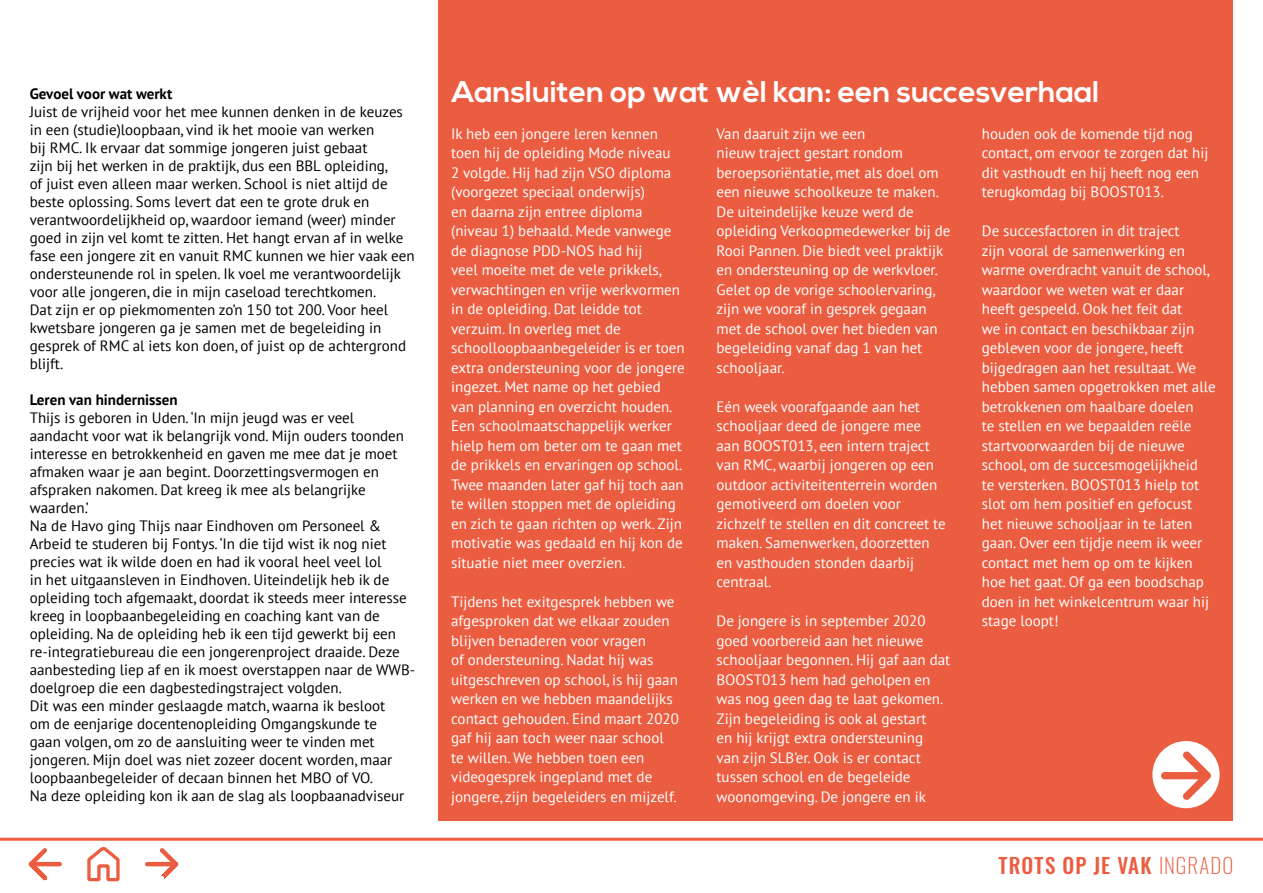
<style>
.page{position:relative;width:1263px;height:893px;background:#fff}
.page>*{position:absolute;margin:0;border:0;box-sizing:border-box;transform-origin:0 0}
.t1{font:700 30px "Nexa";color:#fff}
.t2{font:500 21px "Oswald";letter-spacing:.05em;color:#eb5d40}
.t3{font:15px/19.5px "PT Sans";color:#fff}
.t4{font:15px/18px "PT Sans";color:#000}
.t5{font:700 15px "PT Sans";color:#000}
.s1{font-weight:200}
</style>
<div class="page">
<div style="left:438px;top:0;width:795px;height:820px;background:#eb5d40"></div>
<div style="left:1152px;top:741px;width:67px;height:67px;background:#fff;border-radius:50%"></div>
<svg style="left:1161px;top:751px;width:50px;height:49px"></svg>
<svg style="left:145px;top:848px;width:34px;height:32px"></svg>
<svg style="left:28px;top:848px;width:34px;height:33px"></svg>
<svg style="left:87px;top:847px;width:33px;height:35px"></svg>
<hr style="left:0;top:838px;width:1263px;height:3px;background:#eb5d40">
<p class="t5" style="left:30px;top:84px;width:144px">Gevoel voor wat werkt</p>
<p class="t4" style="left:30px;top:102px;width:386px">Juist de vrijheid voor het mee kunnen denken in de keuzes in een (studie)loopbaan, vind ik het mooie van werken<br>bij RMC. Ik ervaar dat sommige jongeren juist gebaat<br>zijn bij het werken in de praktijk, dus een BBL opleiding,<br>of juist even alleen maar werken. School is niet altijd de beste oplossing. Soms levert dat een te grote druk en verantwoordelijkheid op, waardoor iemand (weer) minder goed in zijn vel komt te zitten. Het hangt ervan af in welke fase een jongere zit en vanuit RMC kunnen we hier vaak een ondersteunende rol in spelen. Ik voel me verantwoordelijk voor alle jongeren, die in mijn caseload terechtkomen.<br>Dat zijn er op piekmomenten zo’n 150 tot 200. Voor heel kwetsbare jongeren ga je samen met de begeleiding in gesprek of RMC al iets kon doen, of juist op de achtergrond blijft.</p>
<p class="t5" style="left:30px;top:390px;width:149px">Leren van hindernissen</p>
<p class="t4" style="left:30px;top:408px;width:387px">Thijs is geboren in Uden. ‘In mijn jeugd was er veel aandacht voor wat ik belangrijk vond. Mijn ouders toonden interesse en betrokkenheid en gaven me mee dat je moet afmaken waar je aan begint. Doorzettingsvermogen en afspraken nakomen. Dat kreeg ik mee als belangrijke waarden.’<br>Na de Havo ging Thijs naar Eindhoven om Personeel &amp; Arbeid te studeren bij Fontys. ‘In die tijd wist ik nog niet precies wat ik wilde doen en had ik vooral heel veel lol<br>in het uitgaansleven in Eindhoven. Uiteindelijk heb ik de opleiding toch afgemaakt, doordat ik steeds meer interesse kreeg in loopbaanbegeleiding en coaching kant van de opleiding. Na de opleiding heb ik een tijd gewerkt bij een re-integratiebureau die een jongerenproject draaide. Deze aanbesteding liep af en ik moest overstappen naar de WWB&shy;doelgroep die een dagbestedingstraject volgden.<br>Dit was een minder geslaagde match, waarna ik besloot<br>om de eenjarige docentenopleiding Omgangskunde te<br>gaan volgen, om zo de aansluiting weer te vinden met jongeren. Mijn doel was niet zozeer docent worden, maar loopbaanbegeleider of decaan binnen het MBO of VO.<br>Na deze opleiding kon ik aan de slag als loopbaanadviseur</p>
<h1 class="t1" style="left:452px;top:74px;width:649px">Aansluiten op wat wèl kan: een succesverhaal</h1>
<p class="t3" style="left:451px;top:123px;width:235px">Ik heb een jongere leren kennen toen hij de opleiding Mode niveau<br>2 volgde. Hij had zijn VSO diploma (voorgezet speciaal onderwijs)<br>en daarna zijn entree diploma (niveau 1) behaald. Mede vanwege de diagnose PDD-NOS had hij<br>veel moeite met de vele prikkels, verwachtingen en vrije werkvormen in de opleiding. Dat leidde tot verzuim. In overleg met de schoolloopbaanbegeleider is er toen extra ondersteuning voor de jongere ingezet. Met name op het gebied van planning en overzicht houden.<br>Een schoolmaatschappelijk werker hielp hem om beter om te gaan met de prikkels en ervaringen op school.<br>Twee maanden later gaf hij toch aan te willen stoppen met de opleiding en zich te gaan richten op werk. Zijn motivatie was gedaald en hij kon de situatie niet meer overzien.</p>
<p class="t3" style="left:451px;top:591px;width:229px">Tijdens het exitgesprek hebben we afgesproken dat we elkaar zouden blijven benaderen voor vragen<br>of ondersteuning. Nadat hij was uitgeschreven op school, is hij gaan werken en we hebben maandelijks contact gehouden. Eind maart 2020 gaf hij aan toch weer naar school te willen. We hebben toen een videogesprek ingepland met de jongere, zijn begeleiders en mijzelf.</p>
<p class="t3" style="left:716px;top:123px;width:235px">Van daaruit zijn we een<br>nieuw traject gestart rondom beroepsoriëntatie, met als doel om een nieuwe schoolkeuze te maken.<br>De uiteindelijke keuze werd de opleiding Verkoopmedewerker bij de<br>Rooi Pannen. Die biedt veel praktijk en ondersteuning op de werkvloer.<br>Gelet op de vorige schoolervaring, zijn we vooraf in gesprek gegaan met de school over het bieden van begeleiding vanaf dag 1 van het schooljaar.</p>
<p class="t3" style="left:716px;top:396px;width:231px">Eén week voorafgaande aan het schooljaar deed de jongere mee aan BOOST013, een intern traject van RMC, waarbij jongeren op een outdoor activiteitenterrein worden gemotiveerd om doelen voor zichzelf te stellen en dit concreet te maken. Samenwerken, doorzetten en vasthouden stonden daarbij centraal.</p>
<p class="t3" style="left:716px;top:611px;width:235px">De jongere is in september 2020 goed voorbereid aan het nieuwe schooljaar begonnen. Hij gaf aan dat<br>BOOST013 hem had geholpen en was nog geen dag te laat gekomen.<br>Zijn begeleiding is ook al gestart<br>en hij krijgt extra ondersteuning<br>van zijn SLB’er. Ook is er contact tussen school en de begeleide woonomgeving. De jongere en ik</p>
<p class="t3" style="left:982px;top:123px;width:228px">houden ook de komende tijd nog contact, om ervoor te zorgen dat hij dit vasthoudt en hij heeft nog een terugkomdag bij BOOST013.</p>
<p class="t3" style="left:982px;top:221px;width:235px">De succesfactoren in dit traject<br>zijn vooral de samenwerking en warme overdracht vanuit de school, waardoor we weten wat er daar heeft gespeeld. Ook het feit dat<br>we in contact en beschikbaar zijn gebleven voor de jongere, heeft bijgedragen aan het resultaat. We hebben samen opgetrokken met alle betrokkenen om haalbare doelen<br>te stellen en we bepaalden reële startvoorwaarden bij de nieuwe school, om de succesmogelijkheid<br>te versterken. BOOST013 hielp tot slot om hem positief en gefocust het nieuwe schooljaar in te laten gaan. Over een tijdje neem ik weer contact met hem op om te kijken hoe het gaat. Of ga een boodschap doen in het winkelcentrum waar hij stage loopt!</p>
<h2 class="t2" style="left:998px;top:854px;width:236px">TROTS OP JE VAK <span class="s1">INGRADO</span></h2>
</div>
